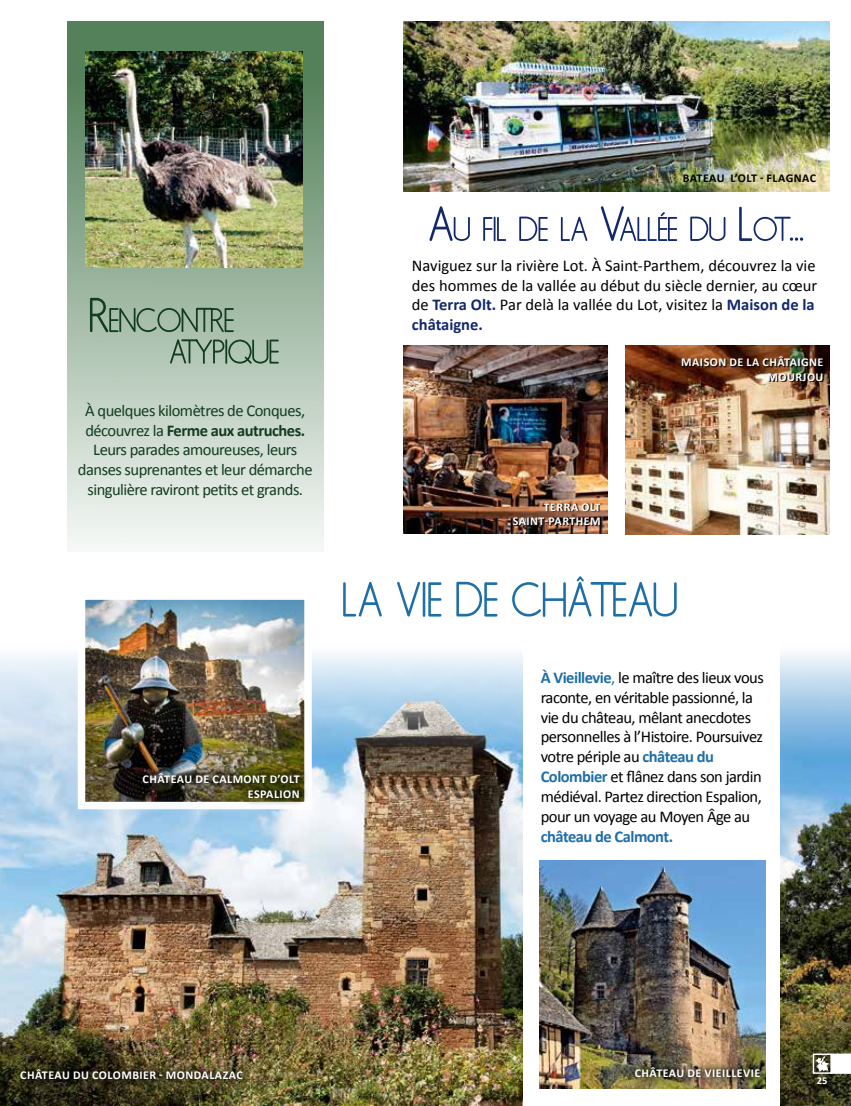
<style>
.page{position:relative;width:851px;height:1106px;background:#fff}
.page>*{position:absolute;margin:0;border:0;box-sizing:border-box;transform-origin:0 0}
.t1{font:16.5px/19.8px "Calibri";letter-spacing:-.03em;color:#000}
.t2{font:16.5px/19.8px "Calibri";color:#000}
.t3{font:16.5px/19.8px "Calibri";letter-spacing:-.03em;color:#123d1f;text-align:center}
.t4{font:700 16.5px "Calibri";letter-spacing:-.03em;color:#1f6ea7}
.t5{font:700 12px/14.4px "Calibri";letter-spacing:.04em;color:#fff;text-align:right}
.t6{font:700 12px "Calibri";letter-spacing:.03em;color:#000}
.t7{font:700 10.5px "Calibri";color:#fff}
.s1{font-weight:700;color:#12286a}
.s2{font-weight:700}
.s3{font-weight:700;color:#1f6ea7}
.s4{color:#1f6ea7}
</style>
<div class="page">
<div style="left:67px;top:21px;width:256px;height:531px;background:linear-gradient(to bottom,#44754b,#f4f7f4)"></div>
<img style="left:0;top:653px;width:850px;height:453px">
<img style="left:87px;top:601px;width:216px;height:199px">
<div style="left:78px;top:592px;width:234px;height:217px;border:8px solid #fff"></div>
<img style="left:403px;top:345px;width:204px;height:189px">
<img style="left:403px;top:21px;width:426px;height:170px">
<img style="left:85px;top:51px;width:217px;height:217px">
<div style="left:133px;top:764px;width:175px;height:43px;background:#000;opacity:.75"></div>
<div style="left:523px;top:632px;width:256px;height:474px;background:#fff"></div>
<img style="left:539px;top:860px;width:225px;height:229px">
<svg style="left:429px;top:206px;width:374px;height:35px"></svg>
<img style="left:0;top:788px;width:1px;height:247px">
<div style="left:812px;top:1053px;width:19px;height:20px;border:2px solid #fff"></div>
<svg style="left:815px;top:1053px;width:35px;height:20px"></svg>
<svg style="left:170px;top:339px;width:109px;height:25px;background:#88a28e"></svg>
<svg style="left:90px;top:298px;width:144px;height:34px;background:#85a18b"></svg>
<svg style="left:343px;top:576px;width:333px;height:41px"></svg>
<div style="left:625px;top:1058px;width:143px;height:28px;background:#000;opacity:.75"></div>
<div style="left:12px;top:1059px;width:240px;height:29px;background:#000;opacity:.75"></div>
<svg style="left:513px;top:503px;width:89px;height:24px;background:#6f4935"></svg>
<img style="left:625px;top:346px;width:204px;height:188px">
<img style="left:682px;top:357px;width:142px;height:25px">
<p class="t6" style="left:682px;top:170px;width:135px">BATEAU L’OLT - FLAGNAC</p>
<p class="t2" style="left:412px;top:254px;width:407px">Naviguez sur la rivière Lot. À Saint-Parthem, découvrez la vie des hommes de la vallée au début du siècle dernier, au cœur de <span class="s1">Terra Olt.</span> Par delà la vallée du Lot, visitez la <span class="s1">Maison de la châtaigne.</span></p>
<p class="t3" style="left:78px;top:399px;width:236px">À quelques kilomètres de Conques, découvrez la <span class="s2">Ferme aux autruches.<br></span>Leurs parades amoureuses, leurs danses suprenantes et leur démarche singulière raviront petits et grands.</p>
<p class="t5" style="left:143px;top:771px;width:158px">CHÂTEAU DE CALMONT D’OLT<br>ESPALION</p>
<p class="t5" style="left:512px;top:499px;width:90px">TERRA OLT<br>SAINT-PARTHEM</p>
<p class="t5" style="left:681px;top:354px;width:144px">MAISON DE LA CHÂTAIGNE<br>MOURJOU</p>
<p class="t1" style="left:540px;top:667px;width:224px"><span class="s3">À Vieillevie</span><span class="s4">,</span> le maître des lieux vous raconte, en véritable passionné, la vie du château, mêlant anecdotes personnelles à l’Histoire. Poursuivez votre périple au <span class="s3">château du Colombier</span> et flânez dans son jardin médiéval. Partez direction Espalion, pour un voyage au Moyen Âge au</p>
<p class="t4" style="left:540px;top:825px;width:134px">château de Calmont.</p>
<p class="t5" style="left:20px;top:1067px;width:224px">CHÂTEAU DU COLOMBIER - MONDALAZAC</p>
<p class="t5" style="left:634px;top:1065px;width:127px">CHÂTEAU DE VIEILLEVIE</p>
<p class="t7" style="left:816px;top:1074px;width:12px">25</p>
</div>
